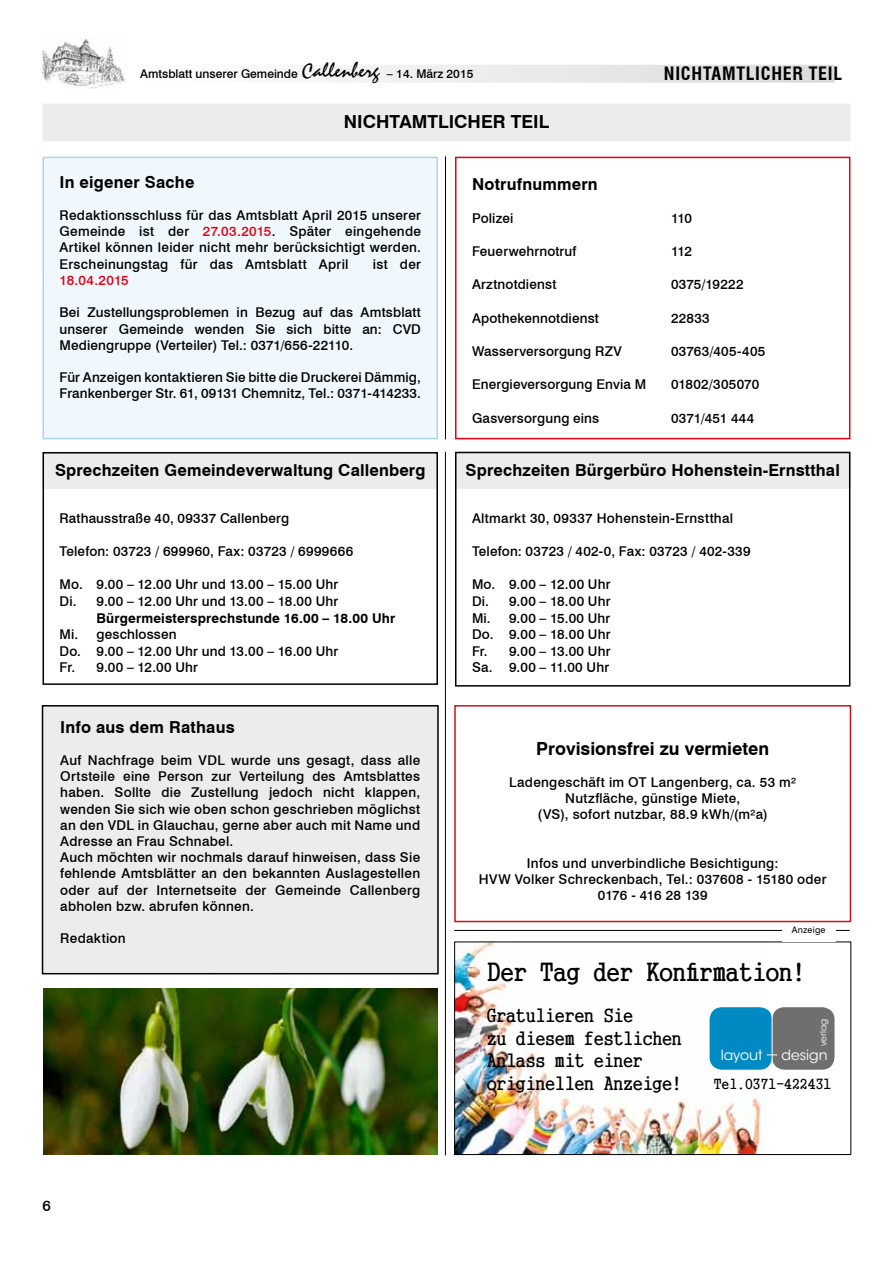
<style>
.page{position:relative;width:893px;height:1263px;background:#fff}
.page>*{position:absolute;margin:0;border:0;box-sizing:border-box;transform-origin:0 0}
.t1{font:25.5px "Gungsuh Che";letter-spacing:.02em;color:#000}
.t2{font:18.75px/22.5px "Gungsuh Che";letter-spacing:.02em;color:#000}
.t3{font:700 18px "Swiss 721 BT";color:#000}
.t4{font:700 condensed 18px "Swiss 721 BT";letter-spacing:.04em;color:#000}
.t5{font:700 16.5px "Swiss 721 BT";letter-spacing:.01em;color:#000}
.t6{font:500 15px "Swiss 721 BT";color:#000}
.t7{font:14.25px "Gungsuh Che";letter-spacing:.05em;color:#000}
.t8{font:13.95px "ITC Avant Garde Std";color:#fff}
.t9{font:500 13.5px/16.2px "Swiss 721 BT";letter-spacing:.02em;color:#000}
.t10{font:700 13.5px "Swiss 721 BT";letter-spacing:.01em;color:#000}
.t11{font:500 13.5px "Swiss 721 BT";letter-spacing:.005em;color:#e3000f}
.t12{font:500 12px "Swiss 721 BT";color:#000}
.t13{font:9px "Swiss 721 BT";letter-spacing:.025em;color:#000}
.t14{font:9px "ITC Avant Garde Std";letter-spacing:.01em;color:#fff}
.s1{font-family:"Staccato 222 BT";font-weight:400;font-size:21px}
.s2{color:#e3000f}
</style>
<div class="page">
<img style="left:41px;top:39px;width:85px;height:49px">
<div style="left:140px;top:65px;width:695px;height:18px;background:linear-gradient(to right,#fff,#dadada)"></div>
<div style="left:43px;top:104px;width:807px;height:37px;background:#ececed"></div>
<div style="left:43px;top:157px;width:395px;height:282px;background:#f0f7fd;border:2px solid #add5f3"></div>
<div style="left:455px;top:157px;width:395px;height:282px;border:2px solid #e3000f"></div>
<hr style="left:445px;top:156px;width:1px;height:283px;background:#000">
<div style="left:43px;top:451px;width:395px;height:38px;background:#ececed"></div>
<div style="left:455px;top:451px;width:395px;height:38px;background:#ececed"></div>
<div style="left:43px;top:452px;width:395px;height:233px;border:2px solid #000"></div>
<div style="left:455px;top:452px;width:395px;height:235px;border:2px solid #000"></div>
<hr style="left:445px;top:452px;width:1px;height:703px;background:#000">
<div style="left:43px;top:706px;width:395px;height:268px;background:#ececed"></div>
<div style="left:42px;top:705px;width:397px;height:269px;border:2px solid #000"></div>
<div style="left:454px;top:705px;width:397px;height:217px;border:2px solid #cd1316"></div>
<img style="left:456px;top:943px;width:310px;height:210px">
<div style="left:772px;top:1007px;width:62px;height:63px;background:#6f6f6e;border-radius:12px"></div>
<div style="left:710px;top:1007px;width:62px;height:63px;background:#008ac4;border-radius:12px"></div>
<hr style="left:772px;top:1012px;width:1px;height:49px;background:#fff">
<div style="left:454px;top:941px;width:397px;height:214px;border:1px solid #000"></div>
<hr style="left:454px;top:930px;width:396px;height:1px;background:#000">
<div style="left:782px;top:926px;width:53px;height:15px;background:#fff"></div>
<img style="left:43px;top:989px;width:394px;height:166px">
<p class="t12" style="left:140px;top:67px;width:335px">Amtsblatt unserer Gemeinde <span class="s1">Callenberg</span> – 14. März 2015</p>
<h3 class="t4" style="left:664px;top:63px;width:172px">NICHTAMTLICHER TEIL</h3>
<h3 class="t3" style="left:344px;top:111px;width:207px">NICHTAMTLICHER TEIL</h3>
<p class="t5" style="left:60px;top:172px;width:136px">In eigener Sache</p>
<p class="t9" style="left:60px;top:207px;width:363px;text-align:justify">Redaktionsschluss für das Amtsblatt April 2015 unserer Gemeinde ist der <span class="s2">27.03.2015</span>. Später eingehende Artikel können leider nicht mehr berücksichtigt werden.<br>Erscheinungstag für das Amtsblatt April</p>
<p class="t9" style="left:373px;top:256px;width:50px">ist der</p>
<p class="t11" style="left:60px;top:272px;width:71px">18.04.2015</p>
<p class="t9" style="left:60px;top:304px;width:363px;text-align:justify">Bei Zustellungsproblemen in Bezug auf das Amtsblatt unserer Gemeinde wenden Sie sich bitte an: CVD Mediengruppe (Verteiler) Tel.: 0371/656-22110.</p>
<p class="t9" style="left:60px;top:369px;width:363px">Für Anzeigen kontaktieren Sie bitte die Druckerei Dämmig,<br>Frankenberger Str. 61, 09131 Chemnitz, Tel.: 0371-414233.</p>
<p class="t5" style="left:55px;top:460px;width:372px">Sprechzeiten Gemeindeverwaltung Callenberg</p>
<p class="t9" style="left:60px;top:510px;width:231px">Rathausstraße 40, 09337 Callenberg</p>
<p class="t9" style="left:60px;top:543px;width:295px">Telefon: 03723 / 699960, Fax: 03723 / 6999666</p>
<p class="t9" style="left:60px;top:576px;width:280px;line-height:16.6px">Mo. 9.00 – 12.00 Uhr und 13.00 – 15.00 Uhr<br>Di. 9.00 – 12.00 Uhr und 13.00 – 18.00 Uhr</p>
<p class="t10" style="left:97px;top:609px;width:300px">Bürgermeistersprechstunde 16.00 – 18.00 Uhr</p>
<p class="t9" style="left:60px;top:626px;width:280px;line-height:16.6px">Mi. geschlossen<br>Do. 9.00 – 12.00 Uhr und 13.00 – 16.00 Uhr<br>Fr. 9.00 – 12.00 Uhr</p>
<p class="t5" style="left:60px;top:717px;width:176px">Info aus dem Rathaus</p>
<p class="t9" style="left:60px;top:752px;width:361px">Auf Nachfrage beim VDL wurde uns gesagt, dass alle Ortsteile eine Person zur Verteilung des Amtsblattes haben. Sollte die Zustellung jedoch nicht klappen, wenden Sie sich wie oben schon geschrieben möglichst an den VDL in Glauchau, gerne aber auch mit Name und Adresse an Frau Schnabel.<br>Auch möchten wir nochmals darauf hinweisen, dass Sie fehlende Amtsblätter an den bekannten Auslagestellen oder auf der Internetseite der Gemeinde Callenberg abholen bzw. abrufen können.</p>
<p class="t9" style="left:60px;top:930px;width:67px">Redaktion</p>
<p class="t5" style="left:472px;top:174px;width:127px">Notrufnummern</p>
<p class="t9" style="left:472px;top:210px;width:43px">Polizei</p>
<p class="t9" style="left:671px;top:210px;width:23px">110</p>
<p class="t9" style="left:472px;top:243px;width:106px">Feuerwehrnotruf</p>
<p class="t9" style="left:671px;top:243px;width:22px">112</p>
<p class="t9" style="left:472px;top:276px;width:86px">Arztnotdienst</p>
<p class="t9" style="left:671px;top:276px;width:74px">0375/19222</p>
<p class="t9" style="left:472px;top:310px;width:128px">Apothekennotdienst</p>
<p class="t9" style="left:671px;top:310px;width:40px">22833</p>
<p class="t9" style="left:472px;top:343px;width:151px">Wasserversorgung RZV</p>
<p class="t9" style="left:671px;top:343px;width:96px">03763/405-405</p>
<p class="t9" style="left:472px;top:376px;width:176px">Energieversorgung Envia M</p>
<p class="t9" style="left:671px;top:376px;width:90px">01802/305070</p>
<p class="t9" style="left:472px;top:410px;width:129px">Gasversorgung eins</p>
<p class="t9" style="left:671px;top:410px;width:85px">0371/451 444</p>
<p class="t5" style="left:466px;top:460px;width:376px">Sprechzeiten Bürgerbüro Hohenstein-Ernstthal</p>
<p class="t9" style="left:472px;top:510px;width:263px">Altmarkt 30, 09337 Hohenstein-Ernstthal</p>
<p class="t9" style="left:472px;top:543px;width:280px">Telefon: 03723 / 402-0, Fax: 03723 / 402-339</p>
<p class="t9" style="left:472px;top:576px;width:140px;line-height:16.6px;text-align:justify">Mo. 9.00 – 12.00 Uhr Di. 9.00 – 18.00 Uhr Mi. 9.00 – 15.00 Uhr Do. 9.00 – 18.00 Uhr Fr. 9.00 – 13.00 Uhr Sa. 9.00 – 11.00 Uhr</p>
<h3 class="t3" style="left:536px;top:737px;width:234px">Provisionsfrei zu vermieten</h3>
<p class="t9" style="left:509px;top:774px;width:289px;text-align:center">Ladengeschäft im OT Langenberg, ca. 53 m²<br>Nutzfläche, günstige Miete,<br>(VS), sofort nutzbar, 88.9 kWh/(m²a)</p>
<p class="t9" style="left:479px;top:855px;width:349px;text-align:center">Infos und unverbindliche Besichtigung:<br>HVW Volker Schreckenbach, Tel.: 037608 - 15180 oder<br>0176 - 416 28 139</p>
<p class="t13" style="left:792px;top:924px;width:35px">Anzeige</p>
<h1 class="t1" style="left:488px;top:959px;width:319px">Der Tag der Konfirmation!</h1>
<h2 class="t2" style="left:487px;top:1004px;width:196px">Gratulieren Sie<br>zu diesem festlichen<br>Anlass mit einer originellen Anzeige!</h2>
<p class="t14" style="left:818px;top:1046px;width:29px;rotate:-90deg">verlag</p>
<p class="t8" style="left:781px;top:1046px;width:48px">design</p>
<p class="t7" style="left:714px;top:1077px;width:118px">Tel.0371-422431</p>
<p class="t8" style="left:721px;top:1046px;width:43px">layout</p>
<p class="t6" style="left:43px;top:1196px;width:10px">6</p>
</div>
